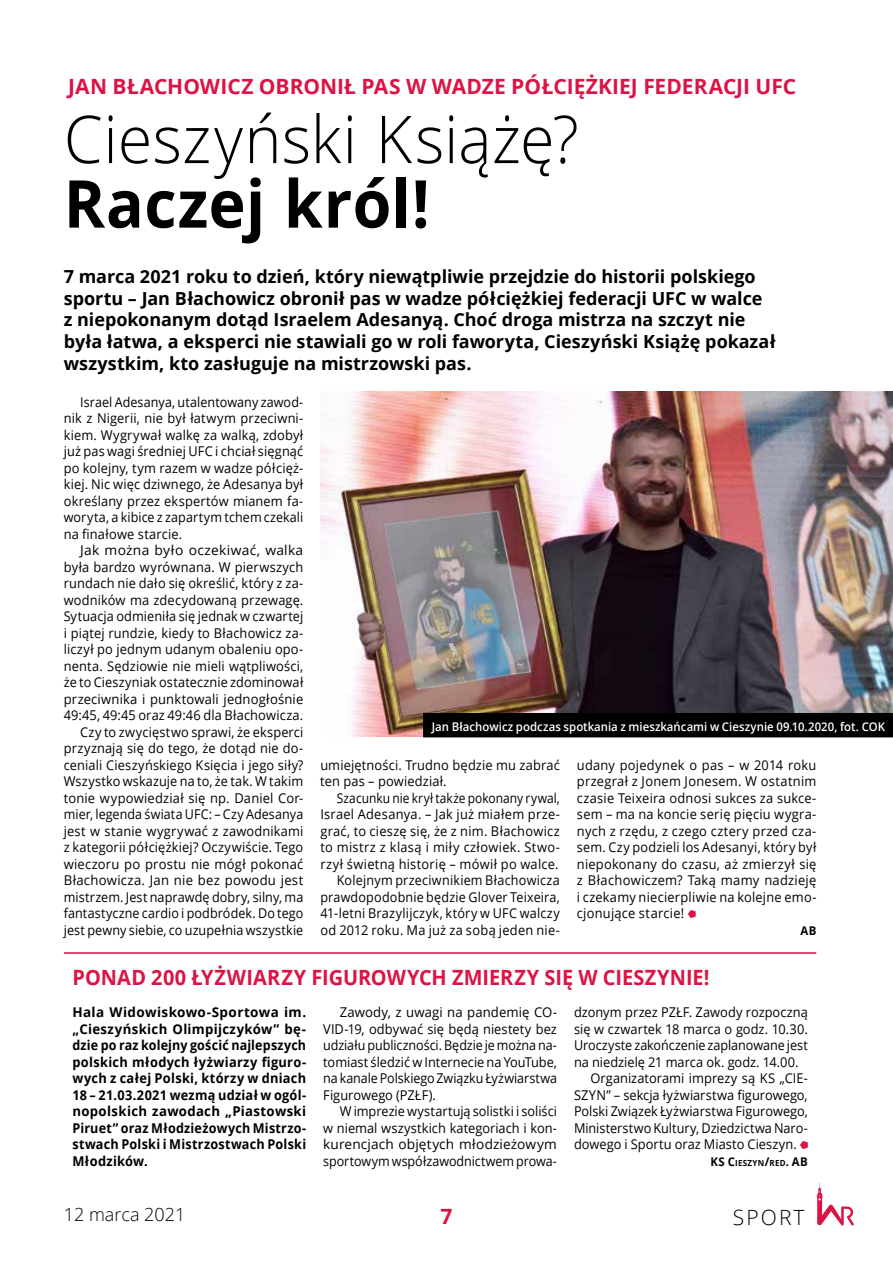
<style>
.page{position:relative;width:893px;height:1263px;background:#fff}
.page>*{position:absolute;margin:0;border:0;box-sizing:border-box;transform-origin:0 0}
.t1{font:300 66px "Open Sans";letter-spacing:.005em;color:#000;scale:.95 1}
.t2{font:700 66px "Open Sans";color:#000;scale:.95 1}
.t3{font:700 21px "Open Sans";letter-spacing:.005em;color:#db1445}
.t4{font:700 21px "Open Sans";letter-spacing:.005em;color:#db1445;scale:.95 1}
.t5{font:300 21px "Open Sans";letter-spacing:.1em;color:#000}
.t6{font:700 18px/21.6px "Open Sans";color:#000}
.t7{font:300 18px "Open Sans";color:#000}
.t8{font:13.5px/16.5px "Open Sans";letter-spacing:.01em;color:#000;text-align:justify}
.t9{font:13.5px/16.5px "Open Sans";letter-spacing:.01em;color:#000;scale:.95 1}
.t10{font:13.5px/16.5px "Open Sans";letter-spacing:.01em;color:#000;text-align:justify;scale:.93 1}
.t11{font:13.5px/16.5px "Open Sans";letter-spacing:.01em;color:#000;text-align:right;scale:.89 1}
.t12{font:700 13.5px/16.5px "Open Sans";letter-spacing:.02em;color:#000;text-align:justify}
.t13{font:13.5px/16.5px "Open Sans";letter-spacing:.01em;color:#000;text-align:justify;scale:.94 1}
.t14{font:600 12px "Open Sans";letter-spacing:.005em;color:#fff;scale:.95 1}
.t15{font:700 12px "Open Sans";color:#000;scale:.95 1}
.t16{font:700 8.4px "Open Sans";letter-spacing:.035em;color:#000;scale:.95 1}
.s1{font-size:12px}
</style>
<div class="page">
<svg style="left:816px;top:1182px;width:38px;height:43px"></svg>
<svg style="left:800px;top:1141px;width:8px;height:8px"></svg>
<hr style="left:64px;top:952px;width:752px;height:2px;background:#db1445">
<svg style="left:688px;top:910px;width:8px;height:8px"></svg>
<img style="left:320px;top:391px;width:573px;height:346px">
<div style="left:423px;top:713px;width:470px;height:24px;background:#000"></div>
<h2 class="t3" style="left:68px;top:72px;width:728px">Jan Błach owicz obronił pas w wadze półciężkiej federacji U FC</h2>
<h1 class="t1" style="left:64px;top:94px;width:544px">Cieszyński Książę?</h1>
<h1 class="t2" style="left:64px;top:157px;width:387px">Raczej król!</h1>
<p class="t6" style="left:64px;top:265px;width:713px">7 marca 2021 roku to dzień, który niewątpliwie przejdzie do historii polskiego sportu – Jan Błachowicz obronił pas w wadze półciężkiej federacji U FC w walce z niepokonanym dotąd I sraelem Adesanyą. Choć droga mistrza na szczyt nie była łatwa, a eksperci nie stawiali go w roli faworyta, Cieszyński Książę pokazał wszystkim, kto zasługuje na mistrzowski pas.</p>
<p class="t10" style="left:64px;top:393px;width:259px;text-indent:16px">I srael Adesanya, utalentowany zawod&shy;nik z Nigerii, nie był łatwym przeciwni&shy;kiem. Wygrywał walkę za walką, zdobył już pas wagi średniej UFC i chciał sięgnąć po kolejny, tym razem w wadze półcięż&shy;kiej. Nic więc dziwnego, że Adesanya był określany przez ekspertów mianem fa&shy;woryta, a kibice z zapartym tchem czekali na finałowe starcie.</p>
<p class="t8" style="left:64px;top:542px;width:241px;text-align:right">Jak można było oczekiwać, walka była bardzo wyrównana. W pierwszych rundach nie dało się określić, który z za&shy;wodników ma zdecydowaną przewagę.<br>Sytuacja odmieniła się jednak w czwartej i piątej rundzie, kiedy to Błachowicz za&shy;liczył po jednym udanym obaleniu opo&shy;nenta. Sędziowie nie mieli wątpliwości, że to Cieszyniak ostatecznie zdominował przeciwnika i punktowali jednogłośnie 49:45, 49:45 oraz 49:46 dla Błachowicza.<br>Czy to zwycięstwo sprawi, że eksperci przyznają się do tego, że dotąd nie do&shy;ceniali Cieszyńskiego Księcia i jego siły?<br>Wszystko wskazuje na to, że tak. W takim tonie wypowiedział się np. Daniel Cor&shy;mier, legenda świata UFC: – Czy Adesanya jest w stanie wygrywać z zawodnikami z kategorii półciężkiej? Oczywiście. Tego wieczoru po prostu nie mógł pokonać Błachowicza. Jan nie bez powodu jest mistrzem. Jest naprawdę dobry, silny, ma fantastyczne cardio i podbródek. Do tego jest pewny siebie, co uzupełnia wszystkie</p>
<p class="t14" style="left:432px;top:719px;width:479px">Jan Błachowicz podczas spotkania z mieszkańcami w Cieszynie 09.10.2020, fot. COK</p>
<p class="t9" style="left:320px;top:756px;width:254px">umiejętności. Trudno będzie mu zabrać ten pas – powiedział.</p>
<p class="t11" style="left:320px;top:789px;width:271px">Szacunku nie krył także pokonany rywal, Israel Adesanya. – Jak już miałem prze&shy;grać, to cieszę się, że z nim. Błachowicz to mistrz z klasą i miły człowiek. Stwo&shy;rzył świetną historię – mówił po walce.<br>Kolejnym przeciwnikiem Błachowicza prawdopodobnie będzie Glover Teixeira, 41-letni Brazylijczyk, który w UFC walczy od 2012 roku. Ma już za sobą jeden nie-</p>
<p class="t9" style="left:577px;top:756px;width:254px;text-align:justify">udany pojedynek o pas – w 2014 roku przegrał z Jonem Jonesem. W ostatnim czasie Teixeira odnosi sukces za sukce&shy;sem – ma na koncie serię pięciu wygra&shy;nych z rzędu, z czego cztery przed cza&shy;sem. Czy podzieli los Adesanyi, który był niepokonany do czasu, aż zmierzył się z Błachowiczem? Taką mamy nadzieję i czekamy niecierpliwie na kolejne emo&shy;cjonujące starcie!</p>
<p class="t15" style="left:800px;top:922px;width:18px">AB</p>
<h2 class="t4" style="left:72px;top:963px;width:672px">ponad 200 łyżwiarzy figurowych zmierzy się w cieszynie!</h2>
<p class="t12" style="left:72px;top:1004px;width:235px">Hala Widowiskowo-Sportowa im. „Cieszyńskich Olimpijczyków” bę&shy;dzie po raz kolejny gościć najlepszych polskich młodych łyżwiarzy figuro&shy;wych z całej Polski, którzy w dniach 18 – 21.03.2021 wezmą udział w ogól&shy;nopolskich zawodach „Piastowski Piruet” oraz Młodzieżowych M istrzo&shy;stwach Polski i M istrzostwach Polski Młodzików.</p>
<p class="t8" style="left:323px;top:1004px;width:235px;text-indent:16px">Zawody, z uwagi na pandemię CO-VID-19, odbywać się będą niestety bez udziału publiczności. Będzie je można na&shy;tomiast śledzić w I nternecie na YouTube, na kanale Polskiego Związku Łyżwiarstwa Figurowego (PZŁ F).</p>
<p class="t9" style="left:574px;top:1004px;width:248px">dzonym przez PZŁF. Zawody rozpoczną</p>
<p class="t9" style="left:574px;top:1020px;width:248px">się w czwartek 18 marca o godz. 10.30.</p>
<p class="t10" style="left:574px;top:1037px;width:253px">Uroczyste zakończenie zaplanowane jest</p>
<p class="t9" style="left:574px;top:1053px;width:238px">na niedzielę 21 marca ok. godz. 14.00.</p>
<p class="t9" style="left:590px;top:1070px;width:230px">Organizatorami imprezy są KS „CIE-</p>
<p class="t9" style="left:574px;top:1086px;width:248px">SZY N” – sekcja łyżwiarstwa figurowego,</p>
<p class="t13" style="left:574px;top:1103px;width:250px">Polski Związek Łyżwiarstwa Figurowego,</p>
<p class="t13" style="left:574px;top:1119px;width:250px">Ministerstwo Kultury, Dziedzictwa Naro-</p>
<p class="t9" style="left:574px;top:1136px;width:236px">dowego i Sportu oraz Miasto Cieszyn.</p>
<p class="t16" style="left:710px;top:1157px;width:104px"><span class="s1">KS C</span>IESZYN<span class="s1">/</span>RED<span class="s1">. AB</span></p>
<p class="t13" style="left:323px;top:1103px;width:250px;text-indent:16px">W imprezie wystartują solistki i soliści w niemal wszystkich kategoriach i kon&shy;kurencjach objętych młodzieżowym sportowym współzawodnictwem prowa-</p>
<h3 class="t7" style="left:64px;top:1202px;width:123px">12 marca 2021</h3>
<h2 class="t3" style="left:440px;top:1201px;width:13px">7</h2>
<h2 class="t5" style="left:733px;top:1203px;width:73px">sport</h2>
</div>
